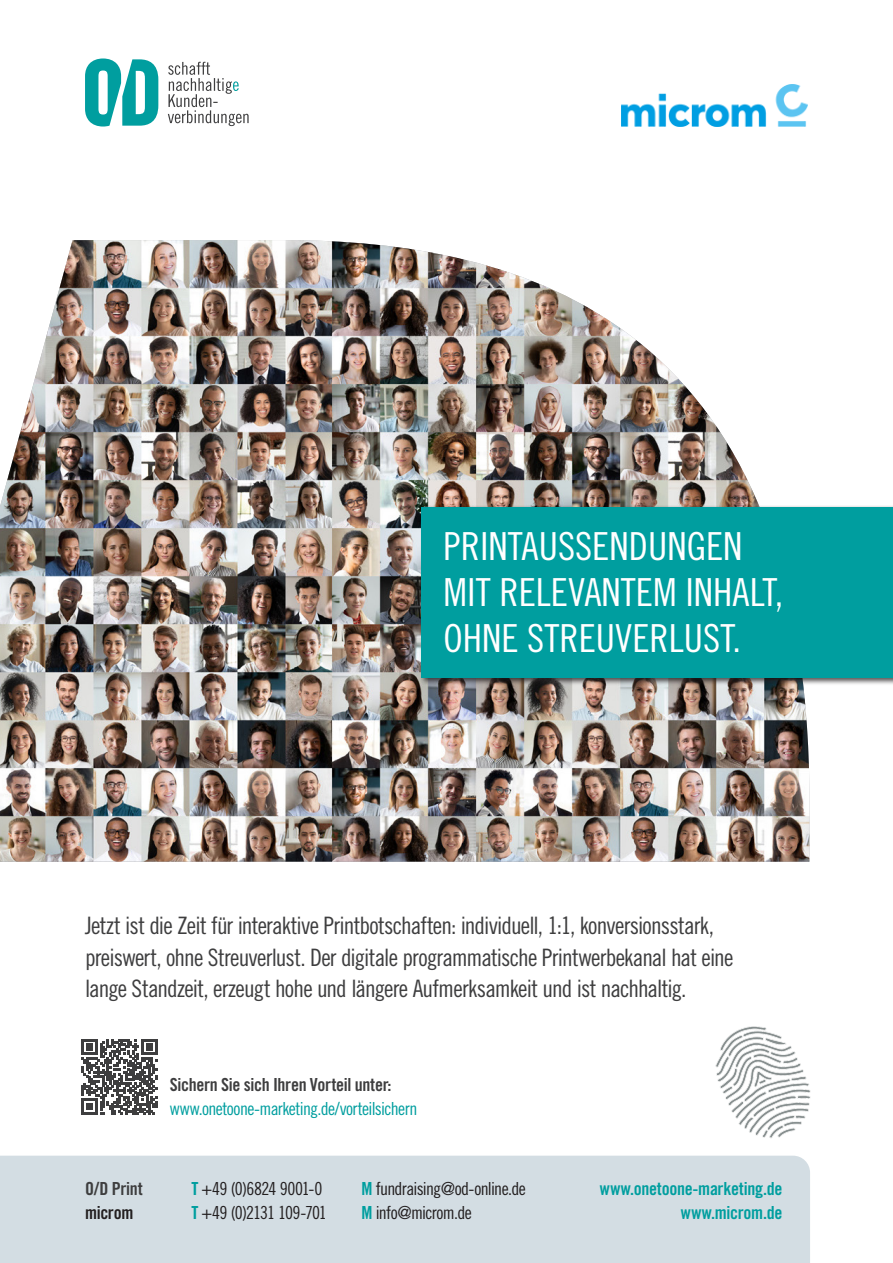
<style>
.page{position:relative;width:893px;height:1263px;background:#fff}
.page>*{position:absolute;margin:0;border:0;box-sizing:border-box;transform-origin:0 0}
.t1{font:38.7px/46.3px "Trade Gothic LT Std Cn 18";color:#fff}
.t2{font:24px/31.5px "Trade Gothic LT Std Cn 18";letter-spacing:-.035em;color:#3e3e3f}
.t3{font:18px "Trade Gothic LT Std Cn 18";letter-spacing:-.04em;color:#231f20}
.t4{font:18px "Trade Gothic LT Std Bd Cn 20";letter-spacing:-.02em;color:#3e3e3f}
.t5{font:18px "Trade Gothic LT Std Cn 18";letter-spacing:-.03em;color:#009e9f}
.t6{font:18px "Trade Gothic LT Std Bd Cn 20";letter-spacing:-.02em;color:#009e9f}
.t7{font:18px "Trade Gothic LT Std Bd Cn 20";letter-spacing:-.02em;color:#231f20}
.s1{font-family:"Trade Gothic LT Std Bd Cn 20";color:#009e9f}
</style>
<div class="page">
<div style="left:0;top:1156px;width:810px;height:107px;background:#d3dde3"></div>
<img style="left:0;top:240px;width:809px;height:622px">
<div style="left:420px;top:505px;width:473px;height:180px;background:#231f20;opacity:.75"></div>
<div style="left:422px;top:507px;width:471px;height:170px;background:#009e9f"></div>
<img style="left:715px;top:1026px;width:96px;height:112px">
<svg style="left:81px;top:1039px;width:76px;height:76px"></svg>
<svg style="left:85px;top:58px;width:73px;height:69px"></svg>
<svg style="left:168px;top:62px;width:81px;height:64px"></svg>
<img style="left:621px;top:85px;width:186px;height:42px">
<h1 class="t1" style="left:444px;top:522px;width:341px">PRINTAUSSENDUNGEN<br>MIT RELEVANTEM INHALT,<br>OHNE STREUVERLUST.</h1>
<p class="t2" style="left:85px;top:910px;width:650px">Jetzt ist die Zeit für interaktive Printbotschaften: individuell, 1:1, konversionsstark, preiswert, ohne Streuverlust. Der digitale programmatische Printwerbekanal hat eine lange Standzeit, erzeugt hohe und längere Aufmerksamkeit und ist nachhaltig.</p>
<p class="t4" style="left:170px;top:1073px;width:223px">Sichern Sie sich Ihren Vorteil unter:</p>
<p class="t5" style="left:170px;top:1097px;width:249px">www.onetoone-marketing.de/vorteilsichern</p>
<p class="t4" style="left:85px;top:1177px;width:59px">O/D Print</p>
<p class="t3" style="left:191px;top:1177px;width:133px"><span class="s1">T</span> +49 (0)6824 9001-0</p>
<p class="t3" style="left:361px;top:1177px;width:166px"><span class="s1">M</span> fundraising@od-online.de</p>
<p class="t6" style="left:600px;top:1177px;width:184px">www.onetoone-marketing.de</p>
<p class="t7" style="left:85px;top:1201px;width:50px">microm</p>
<p class="t3" style="left:191px;top:1201px;width:137px"><span class="s1">T</span> +49 (0)2131 109-701</p>
<p class="t3" style="left:361px;top:1201px;width:112px"><span class="s1">M</span> info@microm.de</p>
<p class="t6" style="left:681px;top:1201px;width:103px">www.microm.de</p>
</div>
